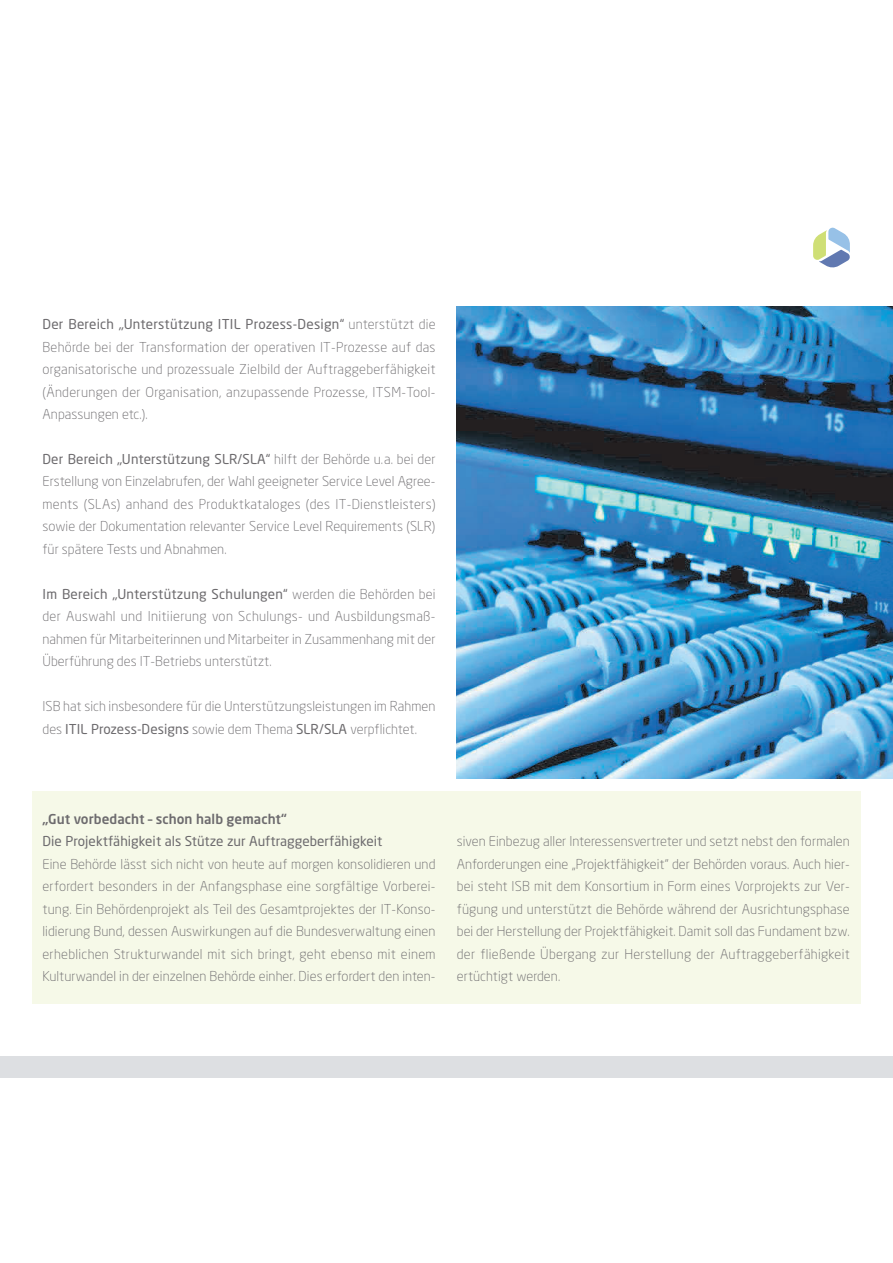
<style>
.page{position:relative;width:893px;height:1263px;background:#fff}
.page>*{position:absolute;margin:0;border:0;box-sizing:border-box;transform-origin:0 0}
.t1{font:300 13.5px/22.5px "Neo Sans Pro";letter-spacing:.005em;color:#6d6b6e;text-align:justify}
.t2{font:13.5px "Neo Sans Pro";letter-spacing:.005em;color:#6d6b6e}
.t3{font:500 13.5px "Neo Sans Pro";letter-spacing:.005em;color:#6d6b6e}
.s1{font-weight:400}
</style>
<div class="page">
<div style="left:32px;top:792px;width:828px;height:212px;background:#f6f9e8"></div>
<div style="left:0;top:1056px;width:892px;height:21px;background:#dddfe2"></div>
<svg style="left:813px;top:227px;width:37px;height:41px"></svg>
<img style="left:457px;top:307px;width:435px;height:472px">
<p class="t1" style="left:42px;top:314px;width:395px"><span class="s1">Der Bereich „Unterstützung ITIL Prozess-Design“</span> unterstützt die Behörde bei der Transformation der operativen IT-Prozesse auf das organisatorische und prozessuale Zielbild der Auftraggeberfähigkeit (Änderungen der Organisation, anzupassende Prozesse, ITSM-Tool-Anpassungen etc.).</p>
<p class="t1" style="left:42px;top:449px;width:395px"><span class="s1">Der Bereich „Unterstützung SLR/SLA“</span> hilft der Behörde u.a. bei der Erstellung von Einzelabrufen, der Wahl geeigneter Service Level Agree&shy;ments (SLAs) anhand des Produktkataloges (des IT-Dienstleisters) sowie der Dokumentation relevanter Service Level Requirements (SLR) für spätere Tests und Abnahmen.</p>
<p class="t1" style="left:42px;top:584px;width:395px"><span class="s1">Im Bereich „Unterstützung Schulungen“</span> werden die Behörden bei der Auswahl und Initiierung von Schulungs- und Ausbildungsmaß&shy;nahmen für Mitarbeiterinnen und Mitarbeiter in Zusammenhang mit der Überführung des IT-Betriebs unterstützt.</p>
<p class="t1" style="left:42px;top:696px;width:394px">ISB hat sich insbesondere für die Unterstützungsleistungen im Rahmen des <span class="s1">ITIL Prozess-Designs</span> sowie dem Thema <span class="s1">SLR/SLA</span> verpflichtet.</p>
<p class="t3" style="left:42px;top:813px;width:246px">„Gut vorbedacht – schon halb gemacht“</p>
<p class="t2" style="left:42px;top:836px;width:341px">Die Projektfähigkeit als Stütze zur Auftraggeberfähigkeit</p>
<p class="t1" style="left:42px;top:853px;width:395px">Eine Behörde lässt sich nicht von heute auf morgen konsolidieren und erfordert besonders in der Anfangsphase eine sorgfältige Vorberei&shy;tung. Ein Behördenprojekt als Teil des Gesamtprojektes der IT-Konso&shy;lidierung Bund, dessen Auswirkungen auf die Bundesverwaltung einen erheblichen Strukturwandel mit sich bringt, geht ebenso mit einem Kulturwandel in der einzelnen Behörde einher. Dies erfordert den inten-</p>
<p class="t1" style="left:457px;top:831px;width:395px">siven Einbezug aller Interessensvertreter und setzt nebst den formalen Anforderungen eine „Projektfähigkeit“ der Behörden voraus. Auch hier&shy;bei steht ISB mit dem Konsortium in Form eines Vorprojekts zur Ver&shy;fügung und unterstützt die Behörde während der Ausrichtungsphase bei der Herstellung der Projektfähigkeit. Damit soll das Fundament bzw. der fließende Übergang zur Herstellung der Auftraggeberfähigkeit ertüchtigt werden.</p>
</div>
